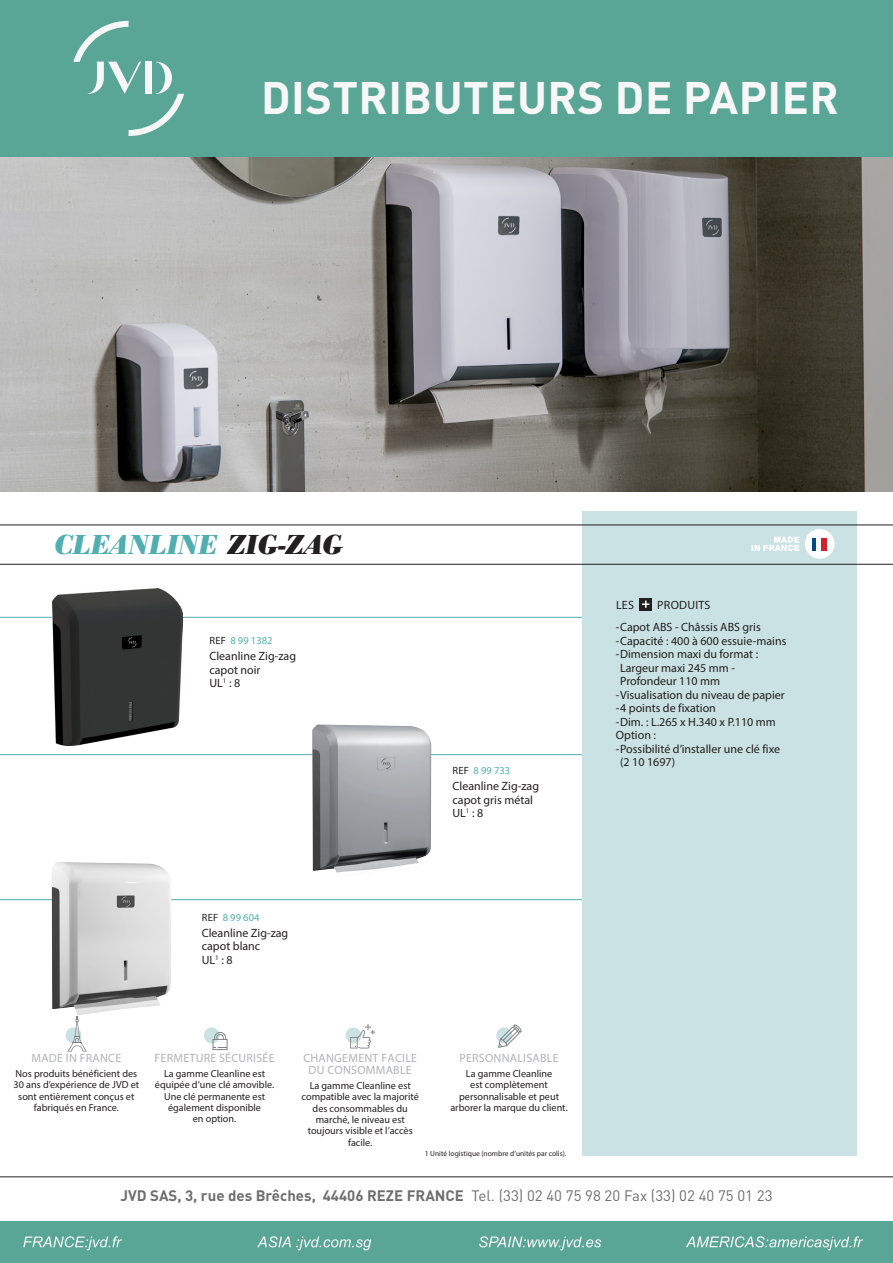
<style>
.page{position:relative;width:893px;height:1263px;background:#fff}
.page>*{position:absolute;margin:0;border:0;box-sizing:border-box;transform-origin:0 0}
.TITRE_TETIERE{font:700 45px "DIN Pro";letter-spacing:.01em;color:#f7f7f7}
.PRODUIT_-_NOM{font:italic 700 28.35px "Bodoni Ant T";color:#51aeb0}
.t1{font:700 15px "DIN Pro";color:#6e6e6e}
.REFERENCE_-_TXT_SOUS{font:12px/13.5px "Myriad Pro";color:#231f20}
.descriptif_chapo1{font:12px/12px "Myriad Pro";letter-spacing:.02em;color:#b2b3b7;text-align:center}
.PRODUIT_-_CARACTERIS{font:12px "Myriad Pro";letter-spacing:.02em;color:#231f20}
.REFERENCE{font:10.5px "Myriad Pro";color:#51aeb0}
.descriptif_chapo1-2{font:10.2px/11.4px "Myriad Pro";color:#231f20;text-align:center}
.RENVOI_ITALIQUE{font:7.5px "Myriad Pro";color:#231f20}
.s1{color:#231f20}
.s2{font-weight:400}
</style>
<div class="page">
<div style="left:582px;top:511px;width:274px;height:645px;background:#cae2e3"></div>
<img style="left:0;top:156px;width:893px;height:335px">
<div style="left:0;top:1221px;width:893px;height:42px;background:#59a696"></div>
<svg style="left:257px;top:1236px;width:114px;height:14px"></svg>
<svg style="left:479px;top:1236px;width:122px;height:14px"></svg>
<svg style="left:686px;top:1236px;width:177px;height:14px"></svg>
<svg style="left:23px;top:1236px;width:99px;height:14px"></svg>
<hr style="left:0;top:1176px;width:893px;height:1px;background:#231f20">
<div style="left:0;top:0;width:893px;height:156px;background:#59a696"></div>
<svg style="left:73px;top:21px;width:111px;height:115px"></svg>
<hr style="left:0;top:564px;width:893px;height:1px;background:#231f20">
<hr style="left:0;top:525px;width:893px;height:1px;background:#231f20">
<div style="left:805px;top:529px;width:29px;height:30px;background:#fff;border-radius:50%"></div>
<div style="left:812px;top:538px;width:5px;height:13px;background:#004986"></div>
<div style="left:822px;top:538px;width:5px;height:13px;background:#d1232a"></div>
<svg style="left:751px;top:537px;width:48px;height:14px"></svg>
<div style="left:66px;top:1027px;width:15px;height:16px;background:#cae2e3;border-radius:50%"></div>
<svg style="left:67px;top:1016px;width:20px;height:35px"></svg>
<div style="left:204px;top:1027px;width:16px;height:16px;background:#cae2e3;border-radius:50%"></div>
<svg style="left:497px;top:1024px;width:25px;height:24px"></svg>
<div style="left:346px;top:1027px;width:15px;height:16px;background:#cae2e3;border-radius:50%"></div>
<svg style="left:350px;top:1024px;width:25px;height:24px"></svg>
<div style="left:213px;top:1039px;width:14px;height:11px;border:1px solid #808285"></div>
<svg style="left:213px;top:1047px;width:14px;height:1px"></svg>
<svg style="left:214px;top:1032px;width:12px;height:7px"></svg>
<hr style="left:0;top:617px;width:582px;height:1px;background:#51aeb0">
<hr style="left:0;top:754px;width:582px;height:1px;background:#51aeb0">
<hr style="left:0;top:899px;width:582px;height:1px;background:#51aeb0">
<img style="left:53px;top:588px;width:129px;height:157px">
<img style="left:312px;top:724px;width:119px;height:149px">
<img style="left:52px;top:862px;width:119px;height:153px">
<div style="left:639px;top:598px;width:13px;height:13px;background:#231f20"></div>
<svg style="left:642px;top:601px;width:7px;height:7px"></svg>
<p class="TITRE_TETIERE" style="left:261px;top:67px;width:579px">DISTRIBUTEURS DE PAPIER</p>
<p class="PRODUIT_-_NOM" style="left:54px;top:528px;width:291px">CLEANLINE <span class="s1">ZIG-ZAG</span></p>
<p class="REFERENCE" style="left:210px;top:634px;width:64px"><span class="s1">REF</span> 8 99 1382</p>
<p class="REFERENCE_-_TXT_SOUS" style="left:209px;top:649px;width:88px">Cleanline Zig-zag capot noir</p>
<p class="REFERENCE_-_TXT_SOUS" style="left:209px;top:676px;width:32px">UL<sup>1</sup> : 8</p>
<p class="REFERENCE" style="left:453px;top:764px;width:59px"><span class="s1">REF</span> 8 99 733</p>
<p class="REFERENCE_-_TXT_SOUS" style="left:453px;top:779px;width:88px">Cleanline Zig-zag capot gris métal</p>
<p class="REFERENCE_-_TXT_SOUS" style="left:453px;top:806px;width:32px">UL<sup>1</sup> : 8</p>
<p class="REFERENCE" style="left:202px;top:910px;width:59px"><span class="s1">REF</span> 8 99 604</p>
<p class="REFERENCE_-_TXT_SOUS" style="left:202px;top:926px;width:88px">Cleanline Zig-zag capot blanc</p>
<p class="REFERENCE_-_TXT_SOUS" style="left:202px;top:953px;width:32px">UL<sup>1</sup> : 8</p>
<p class="descriptif_chapo1" style="left:32px;top:1052px;width:91px">MADE IN FRANCE</p>
<p class="descriptif_chapo1-2" style="left:14px;top:1067px;width:127px">Nos produits bénéficient des<br>30 ans d’expérience de JVD et sont entièrement conçus et fabriqués en France.</p>
<p class="descriptif_chapo1" style="left:155px;top:1052px;width:122px">FERMETURE SÉCURISÉE</p>
<p class="descriptif_chapo1-2" style="left:155px;top:1067px;width:121px">La gamme Cleanline est équipée d’une clé amovible.<br>Une clé permanente est également disponible<br>en option.</p>
<p class="descriptif_chapo1" style="left:303px;top:1052px;width:115px">CHANGEMENT FACILE<br>DU CONSOMMABLE</p>
<p class="descriptif_chapo1-2" style="left:302px;top:1079px;width:119px">La gamme Cleanline est compatible avec la majorité des consommables du marché, le niveau est toujours visible et l’accès facile.</p>
<p class="descriptif_chapo1" style="left:459px;top:1052px;width:101px">PERSONNALISABLE</p>
<p class="descriptif_chapo1-2" style="left:450px;top:1067px;width:119px">La gamme Cleanline<br>est complètement personnalisable et peut arborer la marque du client.</p>
<p class="RENVOI_ITALIQUE" style="left:425px;top:1149px;width:143px">1 Unité logistique (nombre d’unités par colis).</p>
<p class="PRODUIT_-_CARACTERIS" style="left:616px;top:598px;width:19px">LES</p>
<p class="PRODUIT_-_CARACTERIS" style="left:657px;top:598px;width:55px">PRODUITS</p>
<p class="REFERENCE_-_TXT_SOUS" style="left:616px;top:620px;width:146px">-Capot ABS - Châssis ABS gris</p>
<p class="REFERENCE_-_TXT_SOUS" style="left:616px;top:634px;width:172px">-Capacité : 400 à 600 essuie-mains</p>
<p class="REFERENCE_-_TXT_SOUS" style="left:620px;top:647px;width:140px;text-indent:-4px">-Dimension maxi du format :<br>Largeur maxi 245 mm -<br>Profondeur 110 mm</p>
<p class="REFERENCE_-_TXT_SOUS" style="left:616px;top:688px;width:170px">-Visualisation du niveau de papier</p>
<p class="REFERENCE_-_TXT_SOUS" style="left:616px;top:701px;width:102px">-4 points de fixation</p>
<p class="REFERENCE_-_TXT_SOUS" style="left:616px;top:715px;width:162px">-Dim. : L.265 x H.340 x P.110 mm</p>
<p class="PRODUIT_-_CARACTERIS" style="left:616px;top:728px;width:42px">Option :</p>
<p class="REFERENCE_-_TXT_SOUS" style="left:620px;top:742px;width:161px;text-indent:-4px">-Possibilité d’installer une clé fixe (2 10 1697)</p>
<p class="t1" style="left:120px;top:1186px;width:654px">JVD SAS, 3, rue des Brêches, 44406 REZE FRANCE <span class="s2">Tel. (33) 02 40 75 98 20 Fax (33) 02 40 75 01 23</span></p>
</div>
